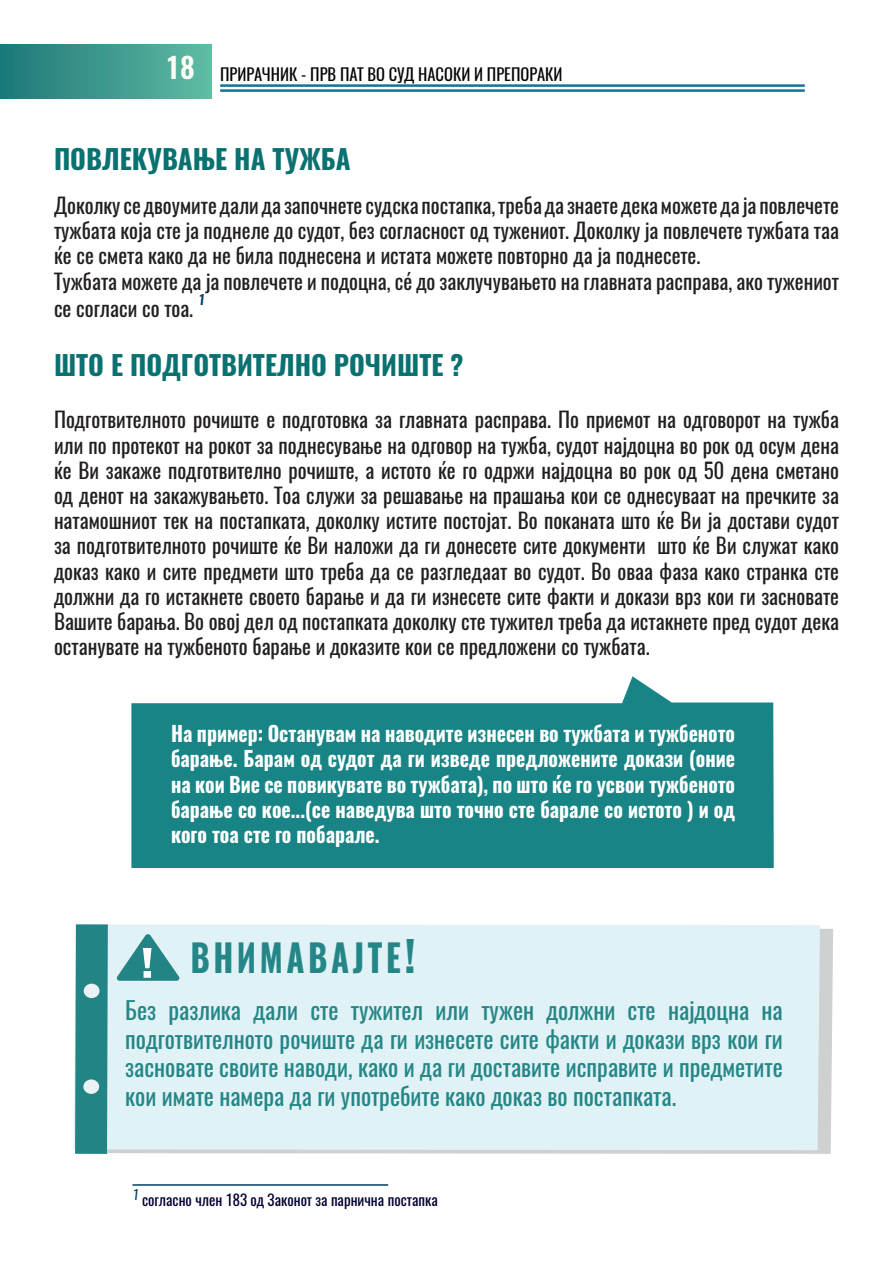
<style>
.page{position:relative;width:893px;height:1263px;background:#fff}
.page>*{position:absolute;margin:0;border:0;box-sizing:border-box;transform-origin:0 0}
.t1{font:700 37.65px "Oswald";letter-spacing:.11em;color:#248687;scale:.87 1}
.t2{font:700 27px "Oswald";color:#0a7171}
.t3{font:24px/28.8px "Oswald";color:#248687;text-align:justify}
.t4{font:21px/25.2px "Oswald";color:#231f20;text-align:justify}
.t5{font:700 21px/25.2px "Oswald";color:#fff;text-align:justify;scale:.94 1}
.t6{font:16.5px "Oswald";color:#040503}
.t7{font:15px "Oswald";color:#000032}
.t8{font:italic 600 13.5px "Oswald";color:#004062}
.s1{font-weight:600;font-size:28.5px;color:#fffef6}
.s2{font-size:41.85px}
</style>
<div class="page">
<div style="left:0;top:44px;width:211px;height:54px;background:linear-gradient(to right,#1d7879,#60bba3)"></div>
<hr style="left:220px;top:84px;width:585px;height:3px;background:#10739b">
<hr style="left:220px;top:89px;width:585px;height:3px;background:#10739b">
<svg style="left:131px;top:676px;width:643px;height:192px;background:#389495"></svg>
<svg style="left:108px;top:928px;width:725px;height:226px;background:#d3d5d5"></svg>
<div style="left:74px;top:924px;width:746px;height:226px;background:#e0f2f5"></div>
<svg style="left:75px;top:924px;width:33px;height:230px;background:#328c8e"></svg>
<svg style="left:116px;top:934px;width:64px;height:47px;background:#86bdbf"></svg>
<hr style="left:132px;top:1184px;width:256px;height:2px;background:#034062">
<p class="t6" style="left:166px;top:63px;width:398px"><span class="s1">18</span> ПРИРАЧНИК - ПРВ ПАТ ВО СУД НАСОКИ И ПРЕПОРАКИ</p>
<p class="t2" style="left:54px;top:141px;width:298px">ПОВЛЕКУВАЊЕ НА ТУЖБА</p>
<p class="t4" style="left:54px;top:193px;width:786px">Доколку се двоумите дали да започнете судска постапка, треба да знаете дека можете да ја повлечете тужбата која сте ја поднеле до судот, без согласност од тужениот. Доколку ја повлечете тужбата таа ќе се смета како да не била поднесена и истата можете повторно да ја поднесете.</p>
<p class="t4" style="left:54px;top:268px;width:786px;line-height:27px">Тужбата можете да ја повлечете и подоцна, сé до заклучувањето на главната расправа, ако тужениот се согласи со тоа.</p>
<p class="t8" style="left:198px;top:290px;width:9px">1</p>
<p class="t2" style="left:54px;top:346px;width:411px">ШТО Е ПОДГОТВИТЕЛНО РОЧИШТЕ ?</p>
<p class="t4" style="left:54px;top:407px;width:786px">Подготвителното рочиште е подготовка за главната расправа. По приемот на одговорот на тужба или по протекот на рокот за поднесување на одговор на тужба, судот најдоцна во рок од осум дена ќе Ви закаже подготвително рочиште, а истото ќе го одржи најдоцна во рок од 50 дена сметано од денот на закажувањето. Тоа служи за решавање на прашања кои се однесуваат на пречките за натамошниот тек на постапката, доколку истите постојат. Во поканата што ќе Ви ја достави судот за подготвителното рочиште ќе Ви наложи да ги донесете сите документи што ќе Ви служат како доказ како и сите предмети што треба да се разгледаат во судот. Во оваа фаза како странка сте должни да го истакнете своето барање и да ги изнесете сите факти и докази врз кои ги засновате Вашите барања. Во овој дел од постапката доколку сте тужител треба да истакнете пред судот дека останувате на тужбеното барање и доказите кои се предложени со тужбата.</p>
<p class="t5" style="left:171px;top:722px;width:602px">На пример: Останувам на наводите изнесен во тужбата и тужбеното барање. Барам од судот да ги изведе предложените докази (оние на кои Вие се повикувате во тужбата), по што ќе го усвои тужбеното барање со кое...(се наведува што точно сте барале со истото ) и од кого тоа сте го побарале.</p>
<p class="t1" style="left:190px;top:931px;width:261px">ВНИМАВАJTE<span class="s2">!</span></p>
<p class="t3" style="left:125px;top:996px;width:659px">Без разлика дали сте тужител или тужен должни сте најдоцна на подготвителното рочиште да ги изнесете сите факти и докази врз кои ги засновате своите наводи, како и да ги доставите исправите и предметите кои имате намера да ги употребите како доказ во постапката.</p>
<p class="t7" style="left:132px;top:1190px;width:307px"><sup>1</sup> согласно член 183 од Законот за парнична постапка</p>
</div>
